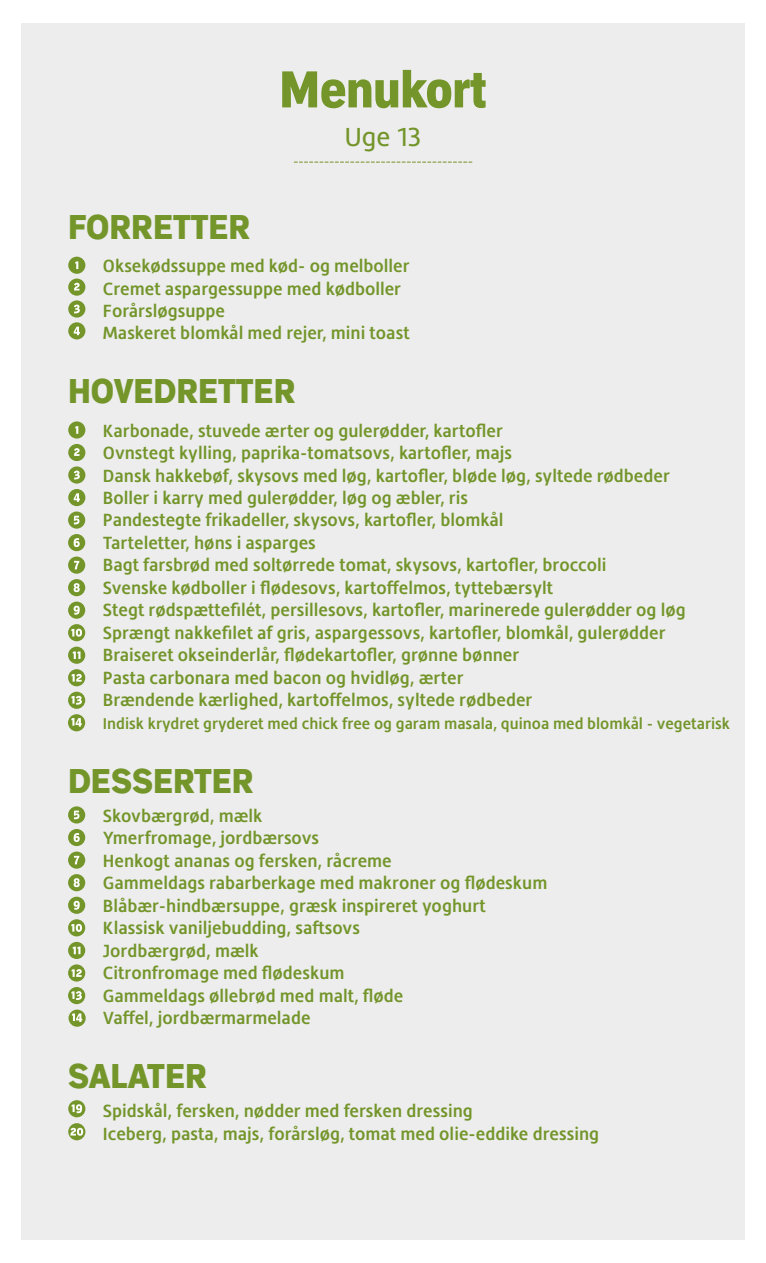
<style>
.page{position:relative;width:766px;height:1263px;background:#fff}
.page>*{position:absolute;margin:0;border:0;box-sizing:border-box;transform-origin:0 0}
.t1{font:900 condensed 51px "Embarcadero MVB Pro";color:#73952a}
.t2{font:900 condensed 33.9px "Embarcadero MVB Pro";color:#73952a}
.t3{font:27px "Hedley New";color:#73952a}
.t4{font:500 18.3px "Hedley New";color:#73952a}
.t5{font:500 16.2px "Hedley New";color:#73952a}
</style>
<div class="page">
<div style="left:22px;top:23px;width:722px;height:1216px;background:#ededed"></div>
<div style="left:68px;top:421px;width:17px;height:18px;background:#73952a;border-radius:50%"></div>
<svg style="left:75px;top:426px;width:3px;height:8px"></svg>
<div style="left:68px;top:257px;width:17px;height:17px;background:#73952a;border-radius:50%"></div>
<svg style="left:75px;top:261px;width:3px;height:8px"></svg>
<div style="left:68px;top:444px;width:17px;height:17px;background:#73952a;border-radius:50%"></div>
<svg style="left:74px;top:448px;width:6px;height:8px"></svg>
<div style="left:68px;top:279px;width:17px;height:17px;background:#73952a;border-radius:50%"></div>
<svg style="left:74px;top:283px;width:6px;height:7px"></svg>
<div style="left:68px;top:466px;width:17px;height:18px;background:#73952a;border-radius:50%"></div>
<svg style="left:74px;top:471px;width:6px;height:8px"></svg>
<div style="left:68px;top:300px;width:17px;height:18px;background:#73952a;border-radius:50%"></div>
<svg style="left:74px;top:305px;width:6px;height:8px"></svg>
<div style="left:68px;top:489px;width:17px;height:17px;background:#73952a;border-radius:50%"></div>
<svg style="left:74px;top:493px;width:6px;height:9px"></svg>
<div style="left:68px;top:322px;width:17px;height:17px;background:#73952a;border-radius:50%"></div>
<svg style="left:74px;top:327px;width:6px;height:8px"></svg>
<svg style="left:68px;top:511px;width:17px;height:18px"></svg>
<svg style="left:74px;top:516px;width:5px;height:8px"></svg>
<svg style="left:68px;top:806px;width:17px;height:17px"></svg>
<svg style="left:74px;top:811px;width:5px;height:8px"></svg>
<div style="left:68px;top:534px;width:17px;height:17px;background:#73952a;border-radius:50%"></div>
<svg style="left:74px;top:538px;width:6px;height:9px"></svg>
<div style="left:68px;top:829px;width:17px;height:17px;background:#73952a;border-radius:50%"></div>
<svg style="left:74px;top:833px;width:6px;height:9px"></svg>
<div style="left:68px;top:556px;width:17px;height:18px;background:#73952a;border-radius:50%"></div>
<svg style="left:74px;top:561px;width:5px;height:8px"></svg>
<div style="left:68px;top:851px;width:17px;height:18px;background:#73952a;border-radius:50%"></div>
<svg style="left:74px;top:856px;width:5px;height:8px"></svg>
<div style="left:68px;top:579px;width:17px;height:17px;background:#73952a;border-radius:50%"></div>
<svg style="left:74px;top:583px;width:6px;height:9px"></svg>
<div style="left:68px;top:874px;width:17px;height:17px;background:#73952a;border-radius:50%"></div>
<svg style="left:74px;top:878px;width:6px;height:9px"></svg>
<div style="left:68px;top:602px;width:17px;height:17px;background:#73952a;border-radius:50%"></div>
<svg style="left:74px;top:606px;width:6px;height:9px"></svg>
<div style="left:68px;top:897px;width:17px;height:17px;background:#73952a;border-radius:50%"></div>
<svg style="left:74px;top:901px;width:6px;height:9px"></svg>
<div style="left:68px;top:624px;width:17px;height:17px;background:#73952a;border-radius:50%"></div>
<svg style="left:71px;top:629px;width:11px;height:8px"></svg>
<div style="left:68px;top:919px;width:17px;height:17px;background:#73952a;border-radius:50%"></div>
<svg style="left:71px;top:924px;width:11px;height:8px"></svg>
<div style="left:68px;top:647px;width:17px;height:17px;background:#73952a;border-radius:50%"></div>
<svg style="left:73px;top:651px;width:8px;height:8px"></svg>
<div style="left:68px;top:942px;width:17px;height:17px;background:#73952a;border-radius:50%"></div>
<svg style="left:73px;top:947px;width:8px;height:7px"></svg>
<div style="left:68px;top:669px;width:17px;height:17px;background:#73952a;border-radius:50%"></div>
<svg style="left:72px;top:674px;width:10px;height:8px"></svg>
<div style="left:68px;top:964px;width:17px;height:17px;background:#73952a;border-radius:50%"></div>
<svg style="left:72px;top:969px;width:10px;height:8px"></svg>
<div style="left:68px;top:692px;width:17px;height:17px;background:#73952a;border-radius:50%"></div>
<svg style="left:71px;top:696px;width:11px;height:9px"></svg>
<div style="left:68px;top:987px;width:17px;height:17px;background:#73952a;border-radius:50%"></div>
<svg style="left:71px;top:991px;width:11px;height:9px"></svg>
<div style="left:68px;top:714px;width:17px;height:17px;background:#73952a;border-radius:50%"></div>
<svg style="left:71px;top:718px;width:11px;height:9px"></svg>
<svg style="left:68px;top:1009px;width:18px;height:18px"></svg>
<svg style="left:72px;top:1013px;width:10px;height:9px"></svg>
<div style="left:68px;top:1100px;width:17px;height:17px;background:#73952a;border-radius:50%"></div>
<svg style="left:68px;top:1123px;width:17px;height:17px"></svg>
<svg style="left:71px;top:1104px;width:11px;height:9px"></svg>
<svg style="left:70px;top:1128px;width:13px;height:8px"></svg>
<svg style="left:294px;top:162px;width:178px;height:1px"></svg>
<p class="t2" style="left:68px;top:203px;width:183px">FORRETTER</p>
<p class="t1" style="left:279px;top:53px;width:209px">Menukort</p>
<p class="t3" style="left:345px;top:122px;width:78px">Uge 13</p>
<p class="t4" style="left:103px;top:255px;width:308px">Oksekødssuppe med kød- og melboller</p>
<p class="t4" style="left:103px;top:278px;width:299px">Cremet aspargessuppe med kødboller</p>
<p class="t4" style="left:103px;top:300px;width:124px">Forårsløgsuppe</p>
<p class="t4" style="left:103px;top:323px;width:308px">Maskeret blomkål med rejer, mini toast</p>
<p class="t2" style="left:68px;top:367px;width:228px">HOVEDRETTER</p>
<p class="t4" style="left:103px;top:420px;width:401px">Karbonade, stuvede ærter og gulerødder, kartofler</p>
<p class="t4" style="left:103px;top:442px;width:410px">Ovnstegt kylling, paprika-tomatsovs, kartofler, majs</p>
<p class="t4" style="left:103px;top:465px;width:568px">Dansk hakkebøf, skysovs med løg, kartofler, bløde løg, syltede rødbeder</p>
<p class="t4" style="left:103px;top:487px;width:366px">Boller i karry med gulerødder, løg og æbler, ris</p>
<p class="t4" style="left:103px;top:510px;width:402px">Pandestegte frikadeller, skysovs, kartofler, blomkål</p>
<p class="t4" style="left:103px;top:532px;width:214px">Tarteletter, høns i asparges</p>
<p class="t4" style="left:103px;top:555px;width:505px">Bagt farsbrød med soltørrede tomat, skysovs, kartofler, broccoli</p>
<p class="t4" style="left:103px;top:577px;width:451px">Svenske kødboller i flødesovs, kartoffelmos, tyttebærsylt</p>
<p class="t4" style="left:103px;top:600px;width:584px">Stegt rødspættefilét, persillesovs, kartofler, marinerede gulerødder og løg</p>
<p class="t4" style="left:103px;top:622px;width:564px">Sprængt nakkefilet af gris, aspargessovs, kartofler, blomkål, gulerødder</p>
<p class="t4" style="left:103px;top:645px;width:418px">Braiseret okseinderlår, flødekartofler, grønne bønner</p>
<p class="t4" style="left:103px;top:667px;width:362px">Pasta carbonara med bacon og hvidløg, ærter</p>
<p class="t4" style="left:103px;top:690px;width:431px">Brændende kærlighed, kartoffelmos, syltede rødbeder</p>
<p class="t5" style="left:103px;top:714px;width:628px">Indisk krydret gryderet med chick free og garam masala, quinoa med blomkål - vegetarisk</p>
<p class="t2" style="left:68px;top:756px;width:186px">DESSERTER</p>
<p class="t4" style="left:103px;top:805px;width:161px">Skovbærgrød, mælk</p>
<p class="t4" style="left:103px;top:828px;width:218px">Ymerfromage, jordbærsovs</p>
<p class="t4" style="left:103px;top:850px;width:290px">Henkogt ananas og fersken, råcreme</p>
<p class="t4" style="left:103px;top:872px;width:446px">Gammeldags rabarberkage med makroner og flødeskum</p>
<p class="t4" style="left:103px;top:895px;width:384px">Blåbær-hindbærsuppe, græsk inspireret yoghurt</p>
<p class="t4" style="left:103px;top:917px;width:258px">Klassisk vaniljebudding, saftsovs</p>
<p class="t4" style="left:103px;top:940px;width:157px">Jordbærgrød, mælk</p>
<p class="t4" style="left:103px;top:962px;width:243px">Citronfromage med flødeskum</p>
<p class="t4" style="left:103px;top:985px;width:302px">Gammeldags øllebrød med malt, fløde</p>
<p class="t4" style="left:103px;top:1007px;width:209px">Vaffel, jordbærmarmelade</p>
<p class="t2" style="left:68px;top:1052px;width:140px">SALATER</p>
<p class="t4" style="left:103px;top:1100px;width:371px">Spidskål, fersken, nødder med fersken dressing</p>
<p class="t4" style="left:103px;top:1123px;width:497px">Iceberg, pasta, majs, forårsløg, tomat med olie-eddike dressing</p>
</div>
